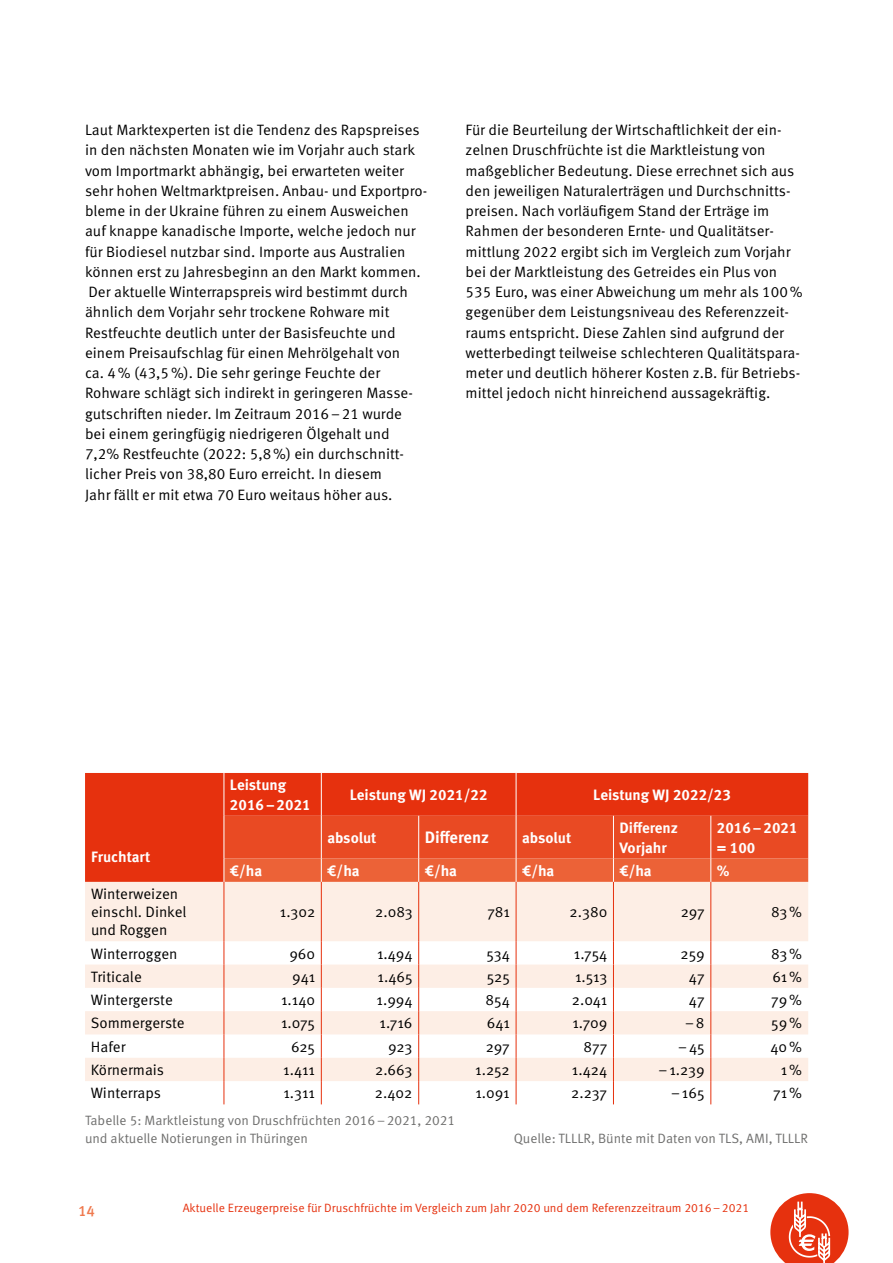
<style>
.page{position:relative;width:893px;height:1263px;background:#fff}
.page>*{position:absolute;margin:0;border:0;box-sizing:border-box;transform-origin:0 0}
.t1{font:700 16.5px "Meta OT";color:#fff}
.t2{font:15px/20.2px "Meta OT Norm";color:#000}
.t3{font:700 15px/19.5px "Meta OT";color:#fff}
.t4{font:500 15px "Meta OT";color:#ef794e}
.t5{font:13.5px/18px "Meta OT Norm";color:#6f6f6e}
.t6{font:12px "Meta OT Norm";color:#e6310e}
</style>
<div class="page">
<svg style="left:770px;top:1193px;width:79px;height:70px"></svg>
<div style="left:85px;top:773px;width:723px;height:109px;background:#e6310e"></div>
<svg style="left:85px;top:882px;width:723px;height:199px;fill:#fdeee5"></svg>
<hr style="left:224px;top:773px;width:1px;height:43px;background:#fff">
<hr style="left:321px;top:773px;width:1px;height:43px;background:#fff">
<hr style="left:516px;top:773px;width:1px;height:43px;background:#fff">
<svg style="left:224px;top:816px;width:584px;height:66px;background:#ea542c"></svg>
<hr style="left:321px;top:816px;width:1px;height:42px;background:#fff">
<hr style="left:516px;top:816px;width:1px;height:42px;background:#fff">
<hr style="left:613px;top:816px;width:1px;height:42px;background:#fff">
<hr style="left:224px;top:882px;width:1px;height:59px;background:#e6310e">
<hr style="left:321px;top:882px;width:1px;height:59px;background:#e6310e">
<hr style="left:418px;top:882px;width:1px;height:59px;background:#e6310e">
<hr style="left:516px;top:882px;width:1px;height:59px;background:#e6310e">
<hr style="left:613px;top:882px;width:1px;height:59px;background:#e6310e">
<hr style="left:710px;top:882px;width:1px;height:59px;background:#e6310e">
<svg style="left:224px;top:941px;width:1px;height:163px"></svg>
<svg style="left:321px;top:941px;width:1px;height:163px"></svg>
<svg style="left:418px;top:941px;width:1px;height:163px"></svg>
<svg style="left:516px;top:941px;width:1px;height:163px"></svg>
<svg style="left:613px;top:941px;width:1px;height:163px"></svg>
<svg style="left:710px;top:941px;width:1px;height:163px"></svg>
<p class="t2" style="left:85px;top:120px;width:344px">Laut Marktexperten ist die Tendenz des Rapspreises in den nächsten Monaten wie im Vorjahr auch stark vom Importmarkt abhängig, bei erwarteten weiter sehr hohen Weltmarktpreisen. Anbau- und Exportpro&shy;bleme in der Ukraine führen zu einem Ausweichen auf knappe kanadische Importe, welche jedoch nur für Biodiesel nutzbar sind. Importe aus Australien können erst zu Jahresbeginn an den Markt kommen.<br>Der aktuelle Winterrapspreis wird bestimmt durch ähnlich dem Vorjahr sehr trockene Rohware mit Restfeuchte deutlich unter der Basisfeuchte und einem Preisaufschlag für einen Mehrölgehalt von<br>ca. 4% (43,5%). Die sehr geringe Feuchte der Rohware schlägt sich indirekt in geringeren Masse&shy;gutschriften nieder. Im Zeitraum 2016–21 wurde<br>bei einem geringfügig niedrigeren Ölgehalt und 7,2% Restfeuchte (2022: 5,8%) ein durchschnitt&shy;licher Preis von 38,80 Euro erreicht. In diesem<br>Jahr fällt er mit etwa 70 Euro weitaus höher aus.</p>
<p class="t2" style="left:466px;top:120px;width:339px">Für die Beurteilung der Wirtschaftlichkeit der ein&shy;zelnen Druschfrüchte ist die Marktleistung von maßgeblicher Bedeutung. Diese errechnet sich aus den jeweiligen Naturalerträgen und Durchschnitts&shy;preisen. Nach vorläufigem Stand der Erträge im Rahmen der besonderen Ernte- und Qualitätser&shy;mittlung 2022 ergibt sich im Vergleich zum Vorjahr bei der Marktleistung des Getreides ein Plus von 535 Euro, was einer Abweichung um mehr als 100% gegenüber dem Leistungsniveau des Referenzzeit&shy;raums entspricht. Diese Zahlen sind aufgrund der wetterbedingt teilweise schlechteren Qualitätspara&shy;meter und deutlich höherer Kosten z.B. für Betriebs&shy;mittel jedoch nicht hinreichend aussagekräftig.</p>
<p class="t3" style="left:91px;top:847px;width:61px">Fruchtart</p>
<p class="t2" style="left:91px;top:885px;width:97px;line-height:18px">Winterweizen einschl. Dinkel und Roggen</p>
<p class="t3" style="left:230px;top:775px;width:82px">Leistung<br>2016–2021</p>
<p class="t3" style="left:350px;top:785px;width:139px">Leistung WJ 2021/22</p>
<p class="t3" style="left:593px;top:785px;width:139px">Leistung WJ 2022/23</p>
<p class="t3" style="left:327px;top:828px;width:51px">absolut</p>
<p class="t1" style="left:425px;top:827px;width:66px">Differenz</p>
<p class="t3" style="left:522px;top:828px;width:51px">absolut</p>
<p class="t3" style="left:619px;top:818px;width:60px">Differenz<br>Vorjahr</p>
<p class="t3" style="left:717px;top:818px;width:82px">2016–2021 = 100</p>
<p class="t3" style="left:230px;top:861px;width:34px">€/ha</p>
<p class="t3" style="left:327px;top:861px;width:34px">€/ha</p>
<p class="t3" style="left:425px;top:861px;width:34px">€/ha</p>
<p class="t3" style="left:522px;top:861px;width:34px">€/ha</p>
<p class="t3" style="left:619px;top:861px;width:34px">€/ha</p>
<p class="t3" style="left:717px;top:861px;width:14px">%</p>
<p class="t2" style="left:280px;top:902px;width:37px">1.302</p>
<p class="t2" style="left:375px;top:902px;width:39px">2.083</p>
<p class="t2" style="left:487px;top:902px;width:24px">781</p>
<p class="t2" style="left:570px;top:902px;width:39px">2.380</p>
<p class="t2" style="left:681px;top:902px;width:25px">297</p>
<p class="t2" style="left:771px;top:902px;width:33px">83%</p>
<p class="t2" style="left:91px;top:943px;width:88px">Winterroggen</p>
<p class="t2" style="left:289px;top:943px;width:27px">960</p>
<p class="t2" style="left:377px;top:943px;width:37px">1.494</p>
<p class="t2" style="left:487px;top:943px;width:25px">534</p>
<p class="t2" style="left:574px;top:943px;width:35px">1.754</p>
<p class="t2" style="left:681px;top:943px;width:26px">259</p>
<p class="t2" style="left:771px;top:943px;width:33px">83%</p>
<p class="t2" style="left:91px;top:967px;width:52px">Triticale</p>
<p class="t2" style="left:292px;top:967px;width:25px">941</p>
<p class="t2" style="left:378px;top:967px;width:36px">1.465</p>
<p class="t2" style="left:487px;top:967px;width:25px">525</p>
<p class="t2" style="left:575px;top:967px;width:34px">1.513</p>
<p class="t2" style="left:689px;top:967px;width:17px">47</p>
<p class="t2" style="left:772px;top:967px;width:31px">61%</p>
<p class="t2" style="left:91px;top:990px;width:83px">Wintergerste</p>
<p class="t2" style="left:281px;top:990px;width:36px">1.140</p>
<p class="t2" style="left:377px;top:990px;width:37px">1.994</p>
<p class="t2" style="left:486px;top:990px;width:26px">854</p>
<p class="t2" style="left:572px;top:990px;width:37px">2.041</p>
<p class="t2" style="left:689px;top:990px;width:17px">47</p>
<p class="t2" style="left:771px;top:990px;width:32px">79%</p>
<p class="t2" style="left:91px;top:1013px;width:95px">Sommergerste</p>
<p class="t2" style="left:281px;top:1013px;width:36px">1.075</p>
<p class="t2" style="left:379px;top:1013px;width:35px">1.716</p>
<p class="t2" style="left:487px;top:1013px;width:25px">641</p>
<p class="t2" style="left:572px;top:1013px;width:36px">1.709</p>
<p class="t2" style="left:685px;top:1013px;width:21px">–8</p>
<p class="t2" style="left:771px;top:1013px;width:32px">59%</p>
<p class="t2" style="left:91px;top:1037px;width:36px">Hafer</p>
<p class="t2" style="left:291px;top:1037px;width:26px">625</p>
<p class="t2" style="left:388px;top:1037px;width:26px">923</p>
<p class="t2" style="left:486px;top:1037px;width:25px">297</p>
<p class="t2" style="left:584px;top:1037px;width:25px">877</p>
<p class="t2" style="left:678px;top:1037px;width:28px">–45</p>
<p class="t2" style="left:770px;top:1037px;width:33px">40%</p>
<p class="t2" style="left:91px;top:1060px;width:75px">Körnermais</p>
<p class="t2" style="left:283px;top:1060px;width:33px">1.411</p>
<p class="t2" style="left:375px;top:1060px;width:39px">2.663</p>
<p class="t2" style="left:475px;top:1060px;width:36px">1.252</p>
<p class="t2" style="left:572px;top:1060px;width:37px">1.424</p>
<p class="t2" style="left:659px;top:1060px;width:48px">–1.239</p>
<p class="t2" style="left:781px;top:1060px;width:23px">1%</p>
<p class="t2" style="left:91px;top:1083px;width:72px">Winterraps</p>
<p class="t2" style="left:283px;top:1083px;width:33px">1.311</p>
<p class="t2" style="left:375px;top:1083px;width:39px">2.402</p>
<p class="t2" style="left:475px;top:1083px;width:36px">1.091</p>
<p class="t2" style="left:571px;top:1083px;width:37px">2.237</p>
<p class="t2" style="left:671px;top:1083px;width:35px">–165</p>
<p class="t2" style="left:773px;top:1083px;width:30px">71%</p>
<p class="t5" style="left:85px;top:1111px;width:372px">Tabelle 5: Marktleistung von Druschfrüchten 2016–2021, 2021 und aktuelle Notierungen in Thüringen</p>
<p class="t5" style="left:514px;top:1129px;width:296px">Quelle: TLLLR, Bünte mit Daten von TLS, AMI, TLLLR</p>
<p class="t4" style="left:78px;top:1201px;width:19px">14</p>
<p class="t6" style="left:183px;top:1200px;width:568px">Aktuelle Erzeugerpreise für Druschfrüchte im Vergleich zum Jahr 2020 und dem Referenzzeitraum 2016–2021</p>
</div>
